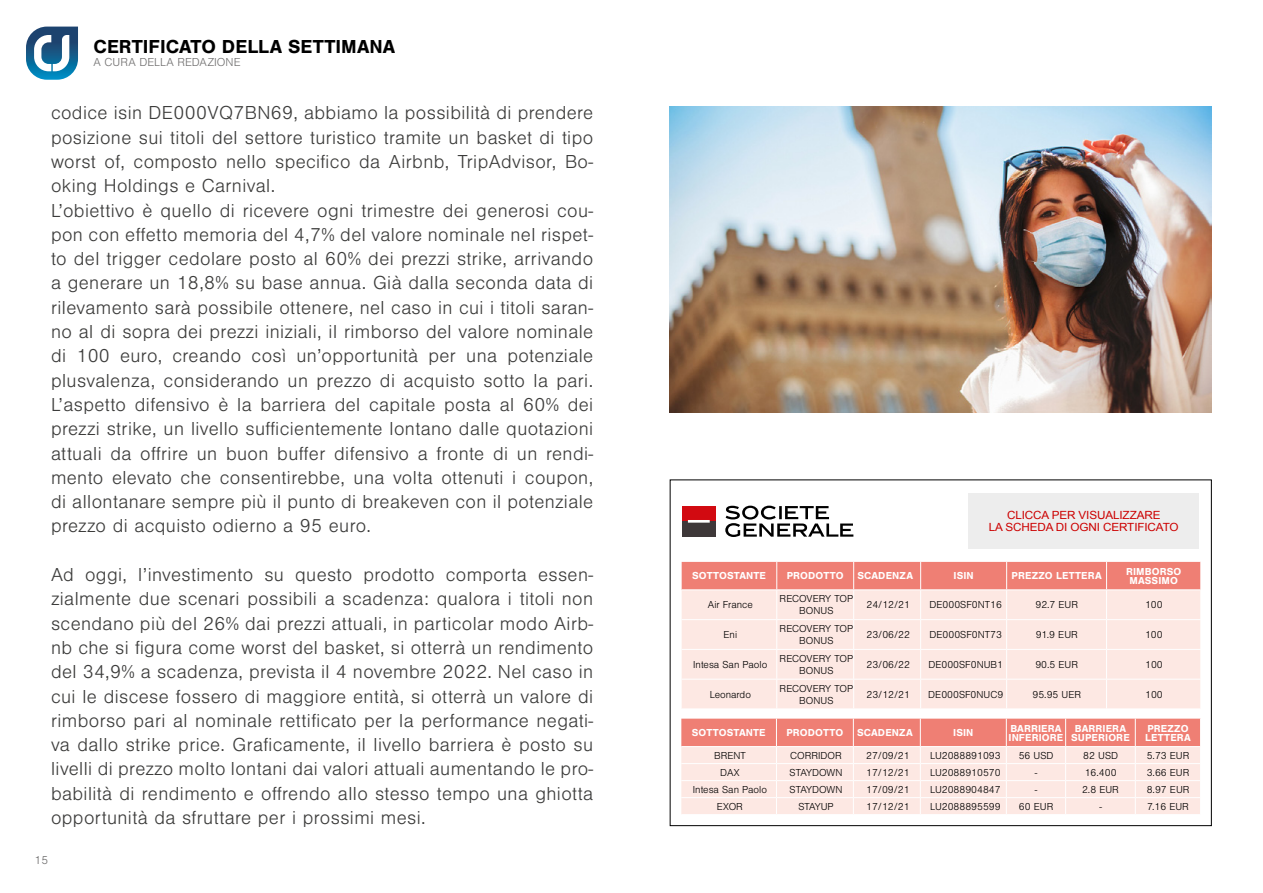
<style>
.page{position:relative;width:1263px;height:893px;background:#fff}
.page>*{position:absolute;margin:0;border:0;box-sizing:border-box;transform-origin:0 0}
.t1{font:300 19.5px/24.3px "Nimbus San";letter-spacing:.02em;color:#3c3c3b}
.t2{font:700 19.5px "Nimbus San";color:#000}
.t3{font:300 12px "Nimbus San";color:#706f6f}
.t4{font:11.25px/12px "Arial";letter-spacing:-.01em;color:#c00;text-align:center;scale:1.04 1}
.t5{font:300 10.5px/12px "Nimbus San";color:#000;text-align:center}
.t6{font:700 10.5px/9px "Nimbus San";letter-spacing:.01em;color:#fff;text-align:center}
</style>
<div class="page">
<svg style="left:715px;top:506px;width:1px;height:31px"></svg>
<svg style="left:725px;top:506px;width:128px;height:31px"></svg>
<div style="left:682px;top:506px;width:33px;height:16px;background:#d20a11"></div>
<div style="left:682px;top:521px;width:33px;height:16px;background:#3e3839"></div>
<hr style="left:688px;top:520px;width:22px;height:3px;background:#fff">
<svg style="left:682px;top:562px;width:519px;height:146px;background:#fad5cf"></svg>
<hr style="left:682px;top:679px;width:95px;height:1px;background:#fff">
<hr style="left:777px;top:679px;width:77px;height:1px;background:#fff">
<hr style="left:854px;top:679px;width:67px;height:1px;background:#fff">
<hr style="left:921px;top:679px;width:86px;height:1px;background:#fff">
<hr style="left:1007px;top:679px;width:99px;height:1px;background:#fff">
<hr style="left:1106px;top:679px;width:95px;height:1px;background:#fff">
<div style="left:969px;top:493px;width:230px;height:56px;background:#ededed"></div>
<svg style="left:681px;top:719px;width:519px;height:95px;background:#f9cbc4"></svg>
<hr style="left:681px;top:797px;width:95px;height:1px;background:#fff">
<hr style="left:776px;top:797px;width:77px;height:1px;background:#fff">
<hr style="left:853px;top:797px;width:67px;height:1px;background:#fff">
<hr style="left:920px;top:797px;width:86px;height:1px;background:#fff">
<hr style="left:1006px;top:797px;width:60px;height:1px;background:#fff">
<hr style="left:1066px;top:797px;width:69px;height:1px;background:#fff">
<hr style="left:1135px;top:797px;width:66px;height:1px;background:#fff">
<svg style="left:26px;top:27px;width:52px;height:53px"></svg>
<img style="left:670px;top:106px;width:542px;height:306px">
<p class="t2" style="left:94px;top:35px;width:303px">CERTIFICATO DELLA SETTIMANA</p>
<p class="t3" style="left:94px;top:56px;width:149px">A CURA DELLA REDAZIONE</p>
<p class="t1" style="left:51px;top:101px;width:544px">codice isin DE000VQ7BN69, abbiamo la possibilità di prendere posizione sui titoli del settore turistico tramite un basket di tipo worst of, composto nello specifico da Airbnb, TripAdvisor, Bo&shy;oking Holdings e Carnival.<br>L’obiettivo è quello di ricevere ogni trimestre dei generosi cou&shy;pon con effetto memoria del 4,7% del valore nominale nel rispet&shy;to del trigger cedolare posto al 60% dei prezzi strike, arrivando a generare un 18,8% su base annua. Già dalla seconda data di rilevamento sarà possibile ottenere, nel caso in cui i titoli saran&shy;no al di sopra dei prezzi iniziali, il rimborso del valore nominale di 100 euro, creando così un’opportunità per una potenziale plusvalenza, considerando un prezzo di acquisto sotto la pari.<br>L’aspetto difensivo è la barriera del capitale posta al 60% dei prezzi strike, un livello sufficientemente lontano dalle quotazioni attuali da offrire un buon buffer difensivo a fronte di un rendi&shy;mento elevato che consentirebbe, una volta ottenuti i coupon, di allontanare sempre più il punto di breakeven con il potenziale prezzo di acquisto odierno a 95 euro.</p>
<p class="t1" style="left:51px;top:563px;width:544px;text-align:justify">Ad oggi, l’investimento su questo prodotto comporta essen&shy;zialmente due scenari possibili a scadenza: qualora i titoli non scendano più del 26% dai prezzi attuali, in particolar modo Airb&shy;nb che si figura come worst del basket, si otterrà un rendimento del 34,9% a scadenza, prevista il 4 novembre 2022. Nel caso in cui le discese fossero di maggiore entità, si otterrà un valore di rimborso pari al nominale rettificato per la performance negati&shy;va dallo strike price. Graficamente, il livello barriera è posto su livelli di prezzo molto lontani dai valori attuali aumentando le pro&shy;babilità di rendimento e offrendo allo stesso tempo una ghiotta opportunità da sfruttare per i prossimi mesi.</p>
<p class="t3" style="left:34px;top:854px;width:15px">15</p>
<p class="t4" style="left:989px;top:509px;width:184px">CLICCA PER VISUALIZZARE<br>LA SCHEDA DI OGNI CERTIFICATO</p>
<p class="t6" style="left:692px;top:571px;width:75px">SOTTOSTANTE</p>
<p class="t6" style="left:787px;top:571px;width:58px">PRODOTTO</p>
<p class="t6" style="left:857px;top:571px;width:57px">SCADENZA</p>
<p class="t6" style="left:953px;top:571px;width:22px">ISIN</p>
<p class="t6" style="left:1011px;top:571px;width:92px">PREZZO LETTERA</p>
<p class="t6" style="left:1126px;top:567px;width:57px">RIMBORSO<br>MASSIMO</p>
<p class="t5" style="left:708px;top:599px;width:46px">Air France</p>
<p class="t5" style="left:779px;top:593px;width:75px">RECOVERY TOP<br>BONUS</p>
<p class="t5" style="left:866px;top:599px;width:45px">24/12/21</p>
<p class="t5" style="left:929px;top:599px;width:74px">DE000SF0NT16</p>
<p class="t5" style="left:1035px;top:599px;width:44px">92.7 EUR</p>
<p class="t5" style="left:1145px;top:599px;width:19px">100</p>
<p class="t5" style="left:723px;top:629px;width:15px">Eni</p>
<p class="t5" style="left:780px;top:623px;width:75px">RECOVERY TOP<br>BONUS</p>
<p class="t5" style="left:866px;top:629px;width:45px">23/06/22</p>
<p class="t5" style="left:929px;top:629px;width:74px">DE000SF0NT73</p>
<p class="t5" style="left:1036px;top:629px;width:44px">91.9 EUR</p>
<p class="t5" style="left:1145px;top:629px;width:19px">100</p>
<p class="t5" style="left:693px;top:659px;width:76px">Intesa San Paolo</p>
<p class="t5" style="left:780px;top:653px;width:75px">RECOVERY TOP<br>BONUS</p>
<p class="t5" style="left:866px;top:659px;width:45px">23/06/22</p>
<p class="t5" style="left:928px;top:659px;width:76px">DE000SF0NUB1</p>
<p class="t5" style="left:1035px;top:659px;width:44px">90.5 EUR</p>
<p class="t5" style="left:1145px;top:659px;width:19px">100</p>
<p class="t5" style="left:710px;top:688px;width:43px">Leonardo</p>
<p class="t5" style="left:780px;top:682px;width:75px">RECOVERY TOP<br>BONUS</p>
<p class="t5" style="left:866px;top:688px;width:45px">23/12/21</p>
<p class="t5" style="left:928px;top:688px;width:76px">DE000SF0NUC9</p>
<p class="t5" style="left:1032px;top:688px;width:50px">95.95 UER</p>
<p class="t5" style="left:1145px;top:688px;width:19px">100</p>
<p class="t6" style="left:692px;top:728px;width:75px">SOTTOSTANTE</p>
<p class="t6" style="left:786px;top:728px;width:58px">PRODOTTO</p>
<p class="t6" style="left:857px;top:728px;width:57px">SCADENZA</p>
<p class="t6" style="left:953px;top:728px;width:22px">ISIN</p>
<p class="t6" style="left:1008px;top:724px;width:56px;text-align:left">BARRIERA<br>INFERIORE</p>
<p class="t6" style="left:1071px;top:724px;width:60px">BARRIERA<br>SUPERIORE</p>
<p class="t6" style="left:1145px;top:724px;width:47px;text-align:left">PREZZO<br>LETTERA</p>
<p class="t5" style="left:714px;top:749px;width:33px">BRENT</p>
<p class="t5" style="left:790px;top:749px;width:53px">CORRIDOR</p>
<p class="t5" style="left:866px;top:749px;width:45px">27/09/21</p>
<p class="t5" style="left:930px;top:749px;width:72px">LU2088891093</p>
<p class="t5" style="left:1019px;top:749px;width:36px">56 USD</p>
<p class="t5" style="left:1083px;top:749px;width:36px">82 USD</p>
<p class="t5" style="left:1147px;top:749px;width:44px">5.73 EUR</p>
<p class="t5" style="left:720px;top:766px;width:21px">DAX</p>
<p class="t5" style="left:790px;top:766px;width:54px">STAYDOWN</p>
<p class="t5" style="left:866px;top:766px;width:45px">17/12/21</p>
<p class="t5" style="left:930px;top:766px;width:72px">LU2088910570</p>
<p class="t5" style="left:1035px;top:766px;width:4px">-</p>
<p class="t5" style="left:1085px;top:766px;width:33px">16.400</p>
<p class="t5" style="left:1147px;top:766px;width:44px">3.66 EUR</p>
<p class="t5" style="left:693px;top:783px;width:76px">Intesa San Paolo</p>
<p class="t5" style="left:790px;top:783px;width:54px">STAYDOWN</p>
<p class="t5" style="left:866px;top:783px;width:45px">17/09/21</p>
<p class="t5" style="left:930px;top:783px;width:72px">LU2088904847</p>
<p class="t5" style="left:1035px;top:783px;width:4px">-</p>
<p class="t5" style="left:1082px;top:783px;width:38px">2.8 EUR</p>
<p class="t5" style="left:1147px;top:783px;width:44px">8.97 EUR</p>
<p class="t5" style="left:717px;top:800px;width:28px">EXOR</p>
<p class="t5" style="left:798px;top:800px;width:37px">STAYUP</p>
<p class="t5" style="left:866px;top:800px;width:45px">17/12/21</p>
<p class="t5" style="left:930px;top:800px;width:72px">LU2088895599</p>
<p class="t5" style="left:1019px;top:800px;width:36px">60 EUR</p>
<p class="t5" style="left:1099px;top:800px;width:4px">-</p>
<p class="t5" style="left:1147px;top:800px;width:43px">7.16 EUR</p>
</div>
